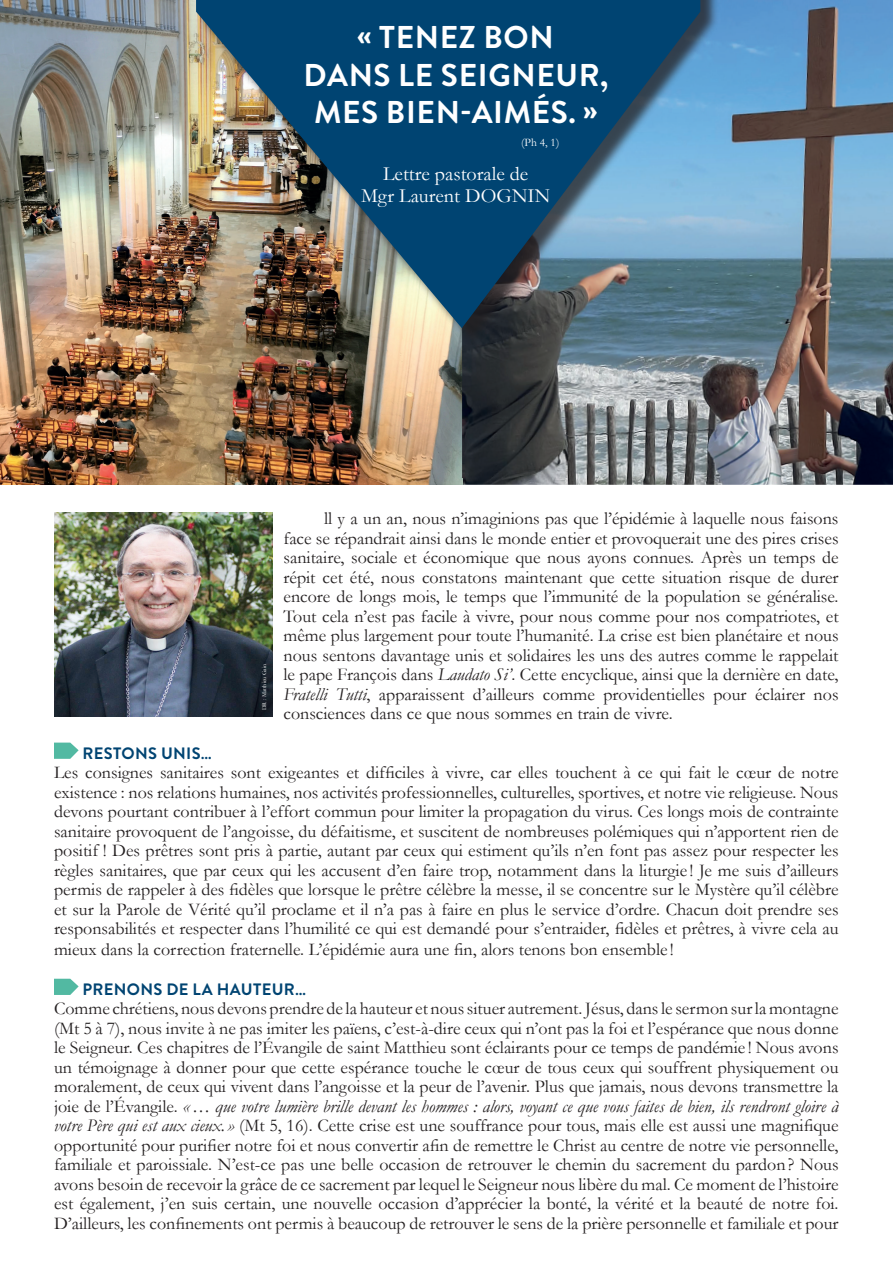
<style>
.page{position:relative;width:893px;height:1263px;background:#fff}
.page>*{position:absolute;margin:0;border:0;box-sizing:border-box;transform-origin:0 0}
.t1{font:700 31.5px/37.8px "Brandon Grotesque";letter-spacing:.02em;color:#fff;text-align:center}
.t2{font:20.1px/22px "Garamond";color:#fff;text-align:center}
.t3{font:18px/19.5px "Garamond";color:#231f20;text-align:justify}
.t4{font:700 16.5px "Brandon Grotesque";letter-spacing:.02em;color:#004472}
.t5{font:11.55px "Garamond";color:#fff}
.t6{font:6px "Garamond";color:#fff}
.s1{font-style:italic}
</style>
<div class="page">
<img style="left:0;top:0;width:893px;height:485px">
<div style="left:198px;top:0;width:521px;height:346px;background:#231f20;opacity:.75"></div>
<img style="left:196px;top:0;width:504px;height:328px">
<svg style="left:54px;top:743px;width:25px;height:16px"></svg>
<svg style="left:54px;top:979px;width:25px;height:16px"></svg>
<img style="left:54px;top:512px;width:218px;height:204px">
<h1 class="t1" style="left:303px;top:19px;width:306px">« TENEZ BON<br>DANS LE SEIGNEUR,<br>MES BIEN-AIMÉS. »</h1>
<p class="t5" style="left:521px;top:134px;width:40px">(Ph 4, 1)</p>
<p class="t2" style="left:361px;top:162px;width:191px">Lettre pastorale de<br>Mgr Laurent DOGNIN</p>
<p class="t6" style="left:260px;top:710px;width:48px;rotate:-90deg">DR : Matthieu Gain</p>
<p class="t3" style="left:284px;top:508px;width:557px;text-indent:40px">ll y a un an, nous n’imaginions pas que l’épidémie à laquelle nous faisons face se répandrait ainsi dans le monde entier et provoquerait une des pires crises sanitaire, sociale et économique que nous ayons connues. Après un temps de répit cet été, nous constatons maintenant que cette situation risque de durer encore de longs mois, le temps que l’immunité de la population se généralise.<br>Tout cela n’est pas facile à vivre, pour nous comme pour nos compatriotes, et même plus largement pour toute l’humanité. La crise est bien planétaire et nous nous sentons davantage unis et solidaires les uns des autres comme le rappelait le pape François dans <span class="s1">Laudato Si’</span>. Cette encyclique, ainsi que la dernière en date, <span class="s1">Fratelli Tutti</span>, apparaissent d’ailleurs comme providentielles pour éclairer nos consciences dans ce que nous sommes en train de vivre.</p>
<p class="t4" style="left:82px;top:742px;width:131px">RESTONS UNIS…</p>
<p class="t3" style="left:54px;top:762px;width:786px">Les consignes sanitaires sont exigeantes et difficiles à vivre, car elles touchent à ce qui fait le cœur de notre existence : nos relations humaines, nos activités professionnelles, culturelles, sportives, et notre vie religieuse. Nous devons pourtant contribuer à l’effort commun pour limiter la propagation du virus. Ces longs mois de contrainte sanitaire provoquent de l’angoisse, du défaitisme, et suscitent de nombreuses polémiques qui n’apportent rien de positif ! Des prêtres sont pris à partie, autant par ceux qui estiment qu’ils n’en font pas assez pour respecter les règles sanitaires, que par ceux qui les accusent d’en faire trop, notamment dans la liturgie ! Je me suis d’ailleurs permis de rappeler à des fidèles que lorsque le prêtre célèbre la messe, il se concentre sur le Mystère qu’il célèbre et sur la Parole de Vérité qu’il proclame et il n’a pas à faire en plus le service d’ordre. Chacun doit prendre ses responsabilités et respecter dans l’humilité ce qui est demandé pour s’entraider, fidèles et prêtres, à vivre cela au mieux dans la correction fraternelle. L’épidémie aura une fin, alors tenons bon ensemble !</p>
<p class="t4" style="left:82px;top:978px;width:225px">PRENONS DE LA HAUTEUR…</p>
<p class="t3" style="left:54px;top:998px;width:786px">Comme chrétiens, nous devons prendre de la hauteur et nous situer autrement. Jésus, dans le sermon sur la montagne (Mt 5 à 7), nous invite à ne pas imiter les païens, c’est-à-dire ceux qui n’ont pas la foi et l’espérance que nous donne le Seigneur. Ces chapitres de l’Évangile de saint Matthieu sont éclairants pour ce temps de pandémie ! Nous avons un témoignage à donner pour que cette espérance touche le cœur de tous ceux qui souffrent physiquement ou moralement, de ceux qui vivent dans l’angoisse et la peur de l’avenir. Plus que jamais, nous devons transmettre la joie de l’Évangile. <span class="s1">«… que votre lumière brille devant les hommes : alors, voyant ce que vous faites de bien, ils rendront gloire à votre Père qui est aux cieux.»</span> (Mt 5, 16). Cette crise est une souffrance pour tous, mais elle est aussi une magnifique opportunité pour purifier notre foi et nous convertir afin de remettre le Christ au centre de notre vie personnelle, familiale et paroissiale. N’est-ce pas une belle occasion de retrouver le chemin du sacrement du pardon? Nous avons besoin de recevoir la grâce de ce sacrement par lequel le Seigneur nous libère du mal. Ce moment de l’histoire est également, j’en suis certain, une nouvelle occasion d’apprécier la bonté, la vérité et la beauté de notre foi.<br>D’ailleurs, les confinements ont permis à beaucoup de retrouver le sens de la prière personnelle et familiale et pour</p>
</div>
